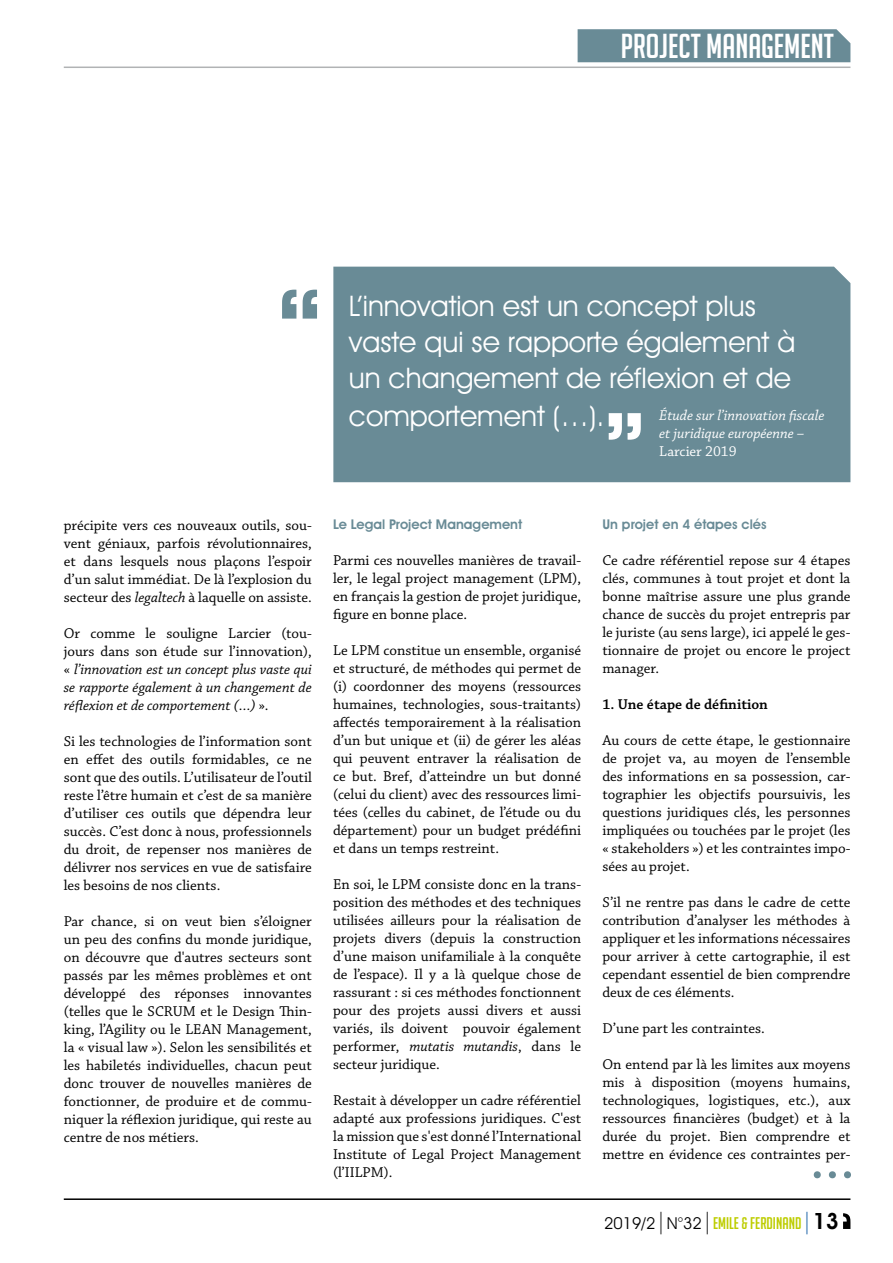
<style>
.page{position:relative;width:893px;height:1263px;background:#fff}
.page>*{position:absolute;margin:0;border:0;box-sizing:border-box;transform-origin:0 0}
.t1{font:700 88.2px "Avant Garde IT Cby BT";color:#698b96}
.t2{font:700 81px "Avant Garde IT Cby BT";color:#fff}
.t3{font:60.45px "Century";color:#698b96}
.t4{font:33.75px "Big Noodle Titling";color:#fff}
.t5{font:28.5px/36.5px "Avant Garde IT Cby BT";color:#fff}
.t6{font:16.5px "Big Noodle Titling";color:#bdcd00}
.t7{font:15px/18px "Chaparral Pro";color:#000;text-align:justify}
.t8{font:italic 15px/18px "Chaparral Pro";color:#000;text-align:justify}
.t9{font:italic 15px/18px "Chaparral Pro";color:#fff}
.t10{font:600 15px "Chaparral Pro";color:#000}
.t11{font:15px "Chaparral Pro";color:#fff}
.t12{font:600 13.5px "Avant Garde IT Cby BT";color:#698b96}
.s1{font-style:italic}
.s2{font-style:normal}
.s3{font-family:"Avant Garde IT Cby BT";color:#000}
.s4{font-family:"Avant Garde IT Cby BT";font-weight:200;font-size:22.5px;color:#000}
.s5{font-family:"Avant Garde IT Cby BT";font-weight:200;font-size:22.5px;color:#00519e}
.s6{font-family:"Avant Garde IT Cby BT";font-weight:600;font-size:22.5px;color:#000}
</style>
<div class="page">
<hr style="left:64px;top:67px;width:786px;height:1px;background:#b1b3b4">
<hr style="left:64px;top:1198px;width:786px;height:2px;background:#000">
<svg style="left:843px;top:1213px;width:7px;height:16px"></svg>
<div style="left:578px;top:29px;width:272px;height:33px;background:#698b96"></div>
<div style="left:333px;top:267px;width:517px;height:215px;background:#698b96"></div>
<h3 class="t4" style="left:621px;top:28px;width:215px">PROJECT MANAGEMENT</h3>
<h1 class="t1" style="left:278px;top:269px;width:44px">“</h1>
<h3 class="t5" style="left:349px;top:288px;width:448px">L’innovation est un concept plus vaste qui se rapporte également à un changement de réflexion et de comportement (…).</h3>
<h2 class="t2" style="left:604px;top:393px;width:41px">”</h2>
<p class="t9" style="left:659px;top:407px;width:167px">Étude sur l’innovation fiscale et juridique européenne –</p>
<p class="t11" style="left:659px;top:443px;width:79px">Larcier 2019</p>
<p class="t7" style="left:64px;top:517px;width:250px">précipite vers ces nouveaux outils, sou&shy;vent géniaux, parfois révolutionnaires, et dans lesquels nous plaçons l’espoir d’un salut immédiat. De là l’explosion du secteur des <span class="s1">legaltech</span> à laquelle on assiste.</p>
<p class="t8" style="left:64px;top:625px;width:250px"><span class="s2">Or comme le souligne Larcier (tou&shy;jours dans son étude sur l’innovation), «</span> l’innovation est un concept plus vaste qui se rapporte également à un changement de réflexion et de comportement (…) <span class="s2">».</span></p>
<p class="t7" style="left:64px;top:733px;width:250px">Si les technologies de l’information sont en effet des outils formidables, ce ne sont que des outils. L’utilisateur de l’outil reste l’être humain et c’est de sa manière d’utiliser ces outils que dépendra leur succès. C’est donc à nous, professionnels du droit, de repenser nos manières de délivrer nos services en vue de satisfaire les besoins de nos clients.</p>
<p class="t7" style="left:64px;top:913px;width:250px">Par chance, si on veut bien s’éloigner un peu des confins du monde juridique, on découvre que d'autres secteurs sont passés par les mêmes problèmes et ont développé des réponses innovantes (telles que le SCRUM et le Design Thin&shy;king, l’Agility ou le LEAN Management, la « visual law »). Selon les sensibilités et les habiletés individuelles, chacun peut donc trouver de nouvelles manières de fonctionner, de produire et de commu&shy;niquer la réflexion juridique, qui reste au centre de nos métiers.</p>
<p class="t12" style="left:333px;top:516px;width:191px">Le Legal Project Management</p>
<p class="t7" style="left:333px;top:552px;width:250px">Parmi ces nouvelles manières de travail&shy;ler, le legal project management (LPM), en français la gestion de projet juridique, figure en bonne place.</p>
<p class="t7" style="left:333px;top:642px;width:250px">Le LPM constitue un ensemble, organisé et structuré, de méthodes qui permet de (i) coordonner des moyens (ressources humaines, technologies, sous-traitants) affectés temporairement à la réalisation d’un but unique et (ii) de gérer les aléas qui peuvent entraver la réalisation de ce but. Bref, d’atteindre un but donné (celui du client) avec des ressources limi&shy;tées (celles du cabinet, de l’étude ou du département) pour un budget prédéfini et dans un temps restreint.</p>
<p class="t7" style="left:333px;top:876px;width:250px">En soi, le LPM consiste donc en la trans&shy;position des méthodes et des techniques utilisées ailleurs pour la réalisation de projets divers (depuis la construction d’une maison unifamiliale à la conquête de l’espace). Il y a là quelque chose de rassurant : si ces méthodes fonctionnent pour des projets aussi divers et aussi variés, ils doivent pouvoir également performer, <span class="s1">mutatis mutandis</span>, dans le secteur juridique.</p>
<p class="t7" style="left:333px;top:1092px;width:250px">Restait à développer un cadre référentiel adapté aux professions juridiques. C'est la mission que s'est donné l’International Institute of Legal Project Management (l’IILPM).</p>
<p class="t12" style="left:602px;top:516px;width:166px">Un projet en 4 étapes clés</p>
<p class="t7" style="left:602px;top:552px;width:250px">Ce cadre référentiel repose sur 4 étapes clés, communes à tout projet et dont la bonne maîtrise assure une plus grande chance de succès du projet entrepris par le juriste (au sens large), ici appelé le ges&shy;tionnaire de projet ou encore le project manager.</p>
<p class="t10" style="left:602px;top:696px;width:167px">1. Une étape de définition</p>
<p class="t7" style="left:602px;top:732px;width:250px">Au cours de cette étape, le gestionnaire de projet va, au moyen de l’ensemble des informations en sa possession, car&shy;tographier les objectifs poursuivis, les questions juridiques clés, les personnes impliquées ou touchées par le projet (les « stakeholders ») et les contraintes impo&shy;sées au projet.</p>
<p class="t7" style="left:602px;top:894px;width:250px">S’il ne rentre pas dans le cadre de cette contribution d’analyser les méthodes à appliquer et les informations nécessaires pour arriver à cette cartographie, il est cependant essentiel de bien comprendre deux de ces éléments.</p>
<p class="t7" style="left:602px;top:1020px;width:164px">D’une part les contraintes.</p>
<p class="t7" style="left:602px;top:1056px;width:250px">On entend par là les limites aux moyens mis à disposition (moyens humains, technologiques, logistiques, etc.), aux ressources financières (budget) et à la durée du projet. Bien comprendre et mettre en évidence ces contraintes per-</p>
<h3 class="t3" style="left:810px;top:1122px;width:47px">...</h3>
<p class="t6" style="left:604px;top:1214px;width:236px"><span class="s3">2019/2</span><span class="s4">|</span><span class="s3">N°32</span><span class="s4">|</span>EMILE &amp; FERDINAND<span class="s5">|</span><span class="s6">13</span></p>
</div>
